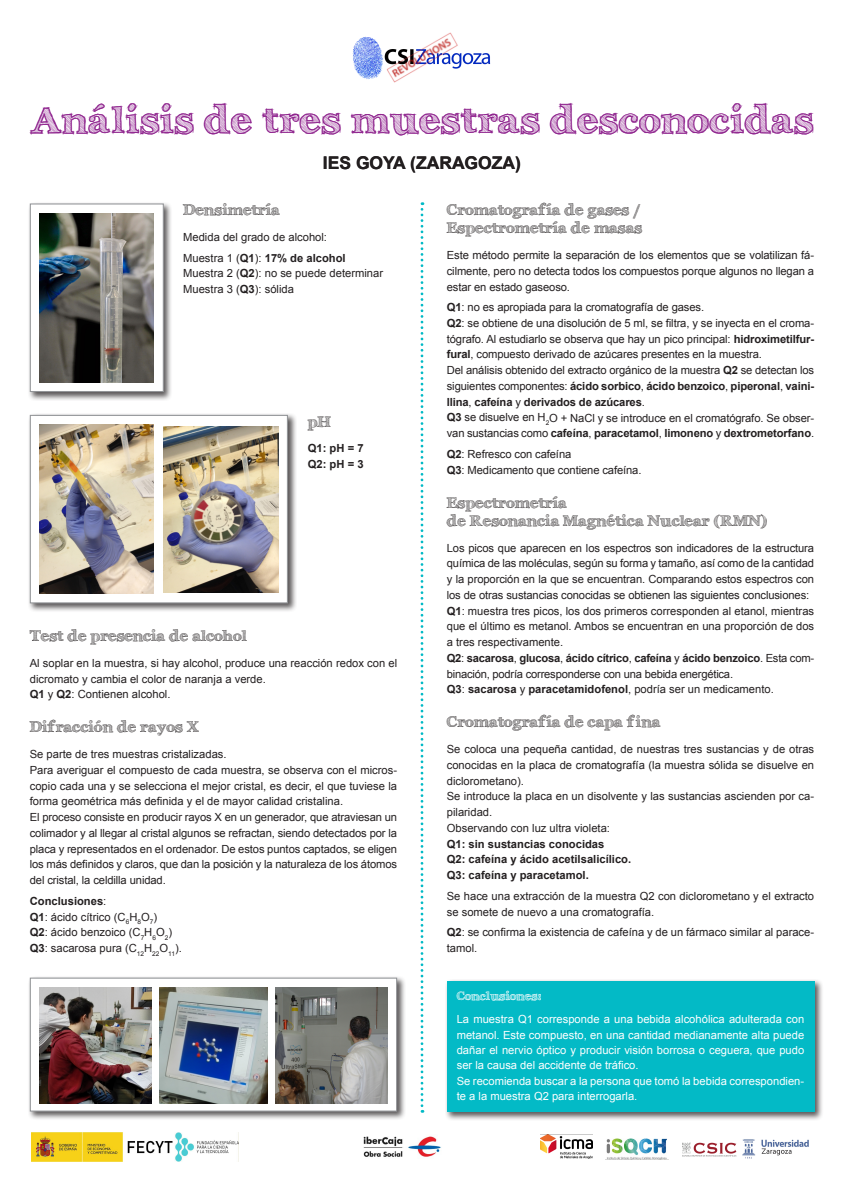
<style>
.page{position:relative;width:844px;height:1191px;background:#fff}
.page>*{position:absolute;margin:0;border:0;box-sizing:border-box;transform-origin:0 0}
.t1{font:700 38.5px "Archistico";color:#90268f}
.t2{font:700 17.5px "Arial";color:#231f20}
.t3{font:15.4px/18.2px "Archistico";color:#231f20}
.t4{font:700 11.9px "Archistico";color:#fff}
.t5{font:11.2px/15.7px "Arial";color:#231f20;text-align:justify}
.t6{font:11.2px/15.4px "Arial";color:#fff;text-align:justify}
.t7{font:700 11.2px "Arial";color:#231f20}
.t8{font:11.2px/15.7px "Arial";letter-spacing:-.02em;color:#231f20}
.s1{font-weight:400}
.s2{font-weight:700}
</style>
<div class="page">
<img style="left:352px;top:32px;width:139px;height:51px">
<svg style="left:420px;top:202px;width:3px;height:910px"></svg>
<div style="left:28px;top:201px;width:145px;height:200px;background:#231f20;opacity:.75"></div>
<div style="left:30px;top:203px;width:134px;height:189px;background:#fff;border:1px solid #939598"></div>
<img style="left:40px;top:213px;width:114px;height:169px">
<div style="left:444px;top:978px;width:379px;height:142px;background:#231f20;opacity:.75"></div>
<div style="left:446px;top:981px;width:368px;height:130px;background:#03bac6"></div>
<div style="left:28px;top:413px;width:269px;height:199px;background:#231f20;opacity:.75"></div>
<div style="left:30px;top:415px;width:258px;height:188px;background:#fff;border:1px solid #939598"></div>
<img style="left:40px;top:425px;width:114px;height:168px">
<img style="left:164px;top:426px;width:114px;height:166px">
<div style="left:28px;top:975px;width:378px;height:145px;background:#231f20;opacity:.75"></div>
<div style="left:30px;top:977px;width:367px;height:134px;background:#fff;border:1px solid #939598"></div>
<img style="left:40px;top:987px;width:111px;height:116px">
<img style="left:159px;top:987px;width:108px;height:116px">
<img style="left:275px;top:987px;width:112px;height:116px">
<img style="left:31px;top:1132px;width:207px;height:29px">
<svg style="left:560px;top:1140px;width:33px;height:19px"></svg>
<img style="left:682px;top:1142px;width:54px;height:15px">
<img style="left:742px;top:1139px;width:67px;height:20px">
<img style="left:540px;top:1134px;width:52px;height:24px">
<img style="left:606px;top:1138px;width:61px;height:21px">
<img style="left:363px;top:1136px;width:78px;height:21px">
<p class="t1" style="left:30px;top:98px;width:784px">Análisis de tres muestras desconocidas</p>
<p class="t2" style="left:323px;top:151px;width:200px">IES GOYA (ZARAGOZA)</p>
<p class="t3" style="left:183px;top:201px;width:98px">Densimetría</p>
<p class="t5" style="left:183px;top:229px;width:145px">Medida del grado de alcohol:</p>
<p class="t7" style="left:183px;top:250px;width:164px"><span class="s1">Muestra 1 (</span>Q1<span class="s1">):</span> 17% de alcohol</p>
<p class="t5" style="left:183px;top:265px;width:201px">Muestra 2 (<span class="s2">Q2</span>): no se puede determinar</p>
<p class="t5" style="left:183px;top:281px;width:112px">Muestra 3 (<span class="s2">Q3</span>): sólida</p>
<p class="t3" style="left:308px;top:412px;width:25px">pH</p>
<p class="t7" style="left:308px;top:441px;width:57px">Q1: pH = 7</p>
<p class="t7" style="left:308px;top:456px;width:57px">Q2: pH = 3</p>
<p class="t3" style="left:30px;top:627px;width:218px">Test de presencia de alcohol</p>
<p class="t5" style="left:30px;top:655px;width:369px">Al soplar en la muestra, si hay alcohol, produce una reacción redox con el dicromato y cambia el color de naranja a verde.</p>
<p class="t5" style="left:30px;top:686px;width:142px"><span class="s2">Q1</span> y <span class="s2">Q2</span>: Contienen alcohol.</p>
<p class="t3" style="left:30px;top:718px;width:171px">Difracción de rayos X</p>
<p class="t5" style="left:30px;top:746px;width:198px">Se parte de tres muestras cristalizadas.</p>
<p class="t5" style="left:30px;top:762px;width:369px">Para averiguar el compuesto de cada muestra, se observa con el micros&shy;copio cada una y se selecciona el mejor cristal, es decir, el que tuviese la forma geométrica más definida y el de mayor calidad cristalina.</p>
<p class="t5" style="left:30px;top:809px;width:369px">El proceso consiste en producir rayos X en un generador, que atraviesan un colimador y al llegar al cristal algunos se refractan, siendo detectados por la placa y representados en el ordenador. De estos puntos captados, se eligen los más definidos y claros, que dan la posición y la naturaleza de los átomos del cristal, la celdilla unidad.</p>
<p class="t7" style="left:30px;top:893px;width:78px">Conclusiones<span class="s1">:</span></p>
<p class="t5" style="left:30px;top:908px;width:129px"><span class="s2">Q1</span>: ácido cítrico (C<sub>6</sub>H<sub>8</sub>O<sub>7</sub>)</p>
<p class="t5" style="left:30px;top:924px;width:144px"><span class="s2">Q2</span>: ácido benzoico (C<sub>7</sub>H<sub>6</sub>O<sub>2</sub>)</p>
<p class="t5" style="left:30px;top:940px;width:154px"><span class="s2">Q3</span>: sacarosa pura (C<sub>12</sub>H<sub>22</sub>O<sub>11</sub>).</p>
<p class="t3" style="left:446px;top:201px;width:197px">Cromatografía de gases /<br>Espectrometría de masas</p>
<p class="t5" style="left:446px;top:247px;width:369px">Este método permite la separación de los elementos que se volatilizan fá&shy;cilmente, pero no detecta todos los compuestos porque algunos no llegan a estar en estado gaseoso.</p>
<p class="t5" style="left:446px;top:299px;width:259px"><span class="s2">Q1</span>: no es apropiada para la cromatografía de gases.</p>
<p class="t5" style="left:446px;top:315px;width:369px"><span class="s2">Q2</span>: se obtiene de una disolución de 5 ml, se filtra, y se inyecta en el croma&shy;tógrafo. Al estudiarlo se observa que hay un pico principal: <span class="s2">hidroximetilfur&shy;fural</span>, compuesto derivado de azúcares presentes en la muestra.</p>
<p class="t5" style="left:446px;top:362px;width:369px">Del análisis obtenido del extracto orgánico de la muestra <span class="s2">Q2</span> se detectan los siguientes componentes: <span class="s2">ácido sorbico</span>, <span class="s2">ácido benzoico</span>, <span class="s2">piperonal</span>, <span class="s2">vaini&shy;llina</span>, <span class="s2">cafeína</span> y <span class="s2">derivados de azúcares</span>.</p>
<p class="t5" style="left:446px;top:410px;width:369px"><span class="s2">Q3</span> se disuelve en H<sub>2</sub>O + NaCl y se introduce en el cromatógrafo. Se obser&shy;van sustancias como <span class="s2">cafeína</span>, <span class="s2">paracetamol</span>, <span class="s2">limoneno</span> y <span class="s2">dextrometorfano</span>.</p>
<p class="t5" style="left:446px;top:446px;width:126px"><span class="s2">Q2</span>: Refresco con cafeína</p>
<p class="t5" style="left:446px;top:462px;width:196px"><span class="s2">Q3</span>: Medicamento que contiene cafeína.</p>
<p class="t3" style="left:446px;top:493px;width:322px">Espectrometría<br>de Resonancia Magnética Nuclear (RMN)</p>
<p class="t5" style="left:446px;top:540px;width:369px">Los picos que aparecen en los espectros son indicadores de la estructura química de las moléculas, según su forma y tamaño, así como de la cantidad y la proporción en la que se encuentran. Comparando estos espectros con los de otras sustancias conocidas se obtienen las siguientes conclusiones:</p>
<p class="t5" style="left:446px;top:603px;width:369px"><span class="s2">Q1</span>: muestra tres picos, los dos primeros corresponden al etanol, mientras que el último es metanol. Ambos se encuentran en una proporción de dos a tres respectivamente.</p>
<p class="t8" style="left:446px;top:650px;width:369px"><span class="s2">Q2</span>: <span class="s2">sacarosa</span>, <span class="s2">glucosa</span>, <span class="s2">ácido cítrico</span>, <span class="s2">cafeína</span> y <span class="s2">ácido benzoico</span>. Esta com&shy;binación, podría corresponderse con una bebida energética.</p>
<p class="t7" style="left:446px;top:682px;width:328px">Q3<span class="s1">:</span> sacarosa <span class="s1">y</span> paracetamidofenol<span class="s1">, podría ser un medicamento.</span></p>
<p class="t3" style="left:446px;top:713px;width:215px">Cromatografía de capa fina</p>
<p class="t5" style="left:446px;top:741px;width:369px">Se coloca una pequeña cantidad, de nuestras tres sustancias y de otras conocidas en la placa de cromatografía (la muestra sólida se disuelve en diclorometano).</p>
<p class="t5" style="left:446px;top:788px;width:369px">Se introduce la placa en un disolvente y las sustancias ascienden por ca&shy;pilaridad.</p>
<p class="t5" style="left:446px;top:820px;width:165px">Observando con luz ultra violeta:</p>
<p class="t7" style="left:446px;top:836px;width:159px">Q1: sin sustancias conocidas</p>
<p class="t7" style="left:446px;top:852px;width:186px">Q2: cafeína y ácido acetilsalicílico.</p>
<p class="t7" style="left:446px;top:867px;width:143px">Q3: cafeína y paracetamol.</p>
<p class="t5" style="left:446px;top:888px;width:369px">Se hace una extracción de la muestra Q2 con diclorometano y el extracto se somete de nuevo a una cromatografía.</p>
<p class="t5" style="left:446px;top:924px;width:369px"><span class="s2">Q2</span>: se confirma la existencia de cafeína y de un fármaco similar al parace&shy;tamol.</p>
<p class="t4" style="left:456px;top:988px;width:87px">Conclusiones:</p>
<p class="t6" style="left:456px;top:1011px;width:349px">La muestra Q1 corresponde a una bebida alcohólica adulterada con metanol. Este compuesto, en una cantidad medianamente alta puede dañar el nervio óptico y producir visión borrosa o ceguera, que pudo ser la causa del accidente de tráfico.</p>
<p class="t6" style="left:456px;top:1073px;width:349px">Se recomienda buscar a la persona que tomó la bebida correspondien&shy;te a la muestra Q2 para interrogarla.</p>
</div>
